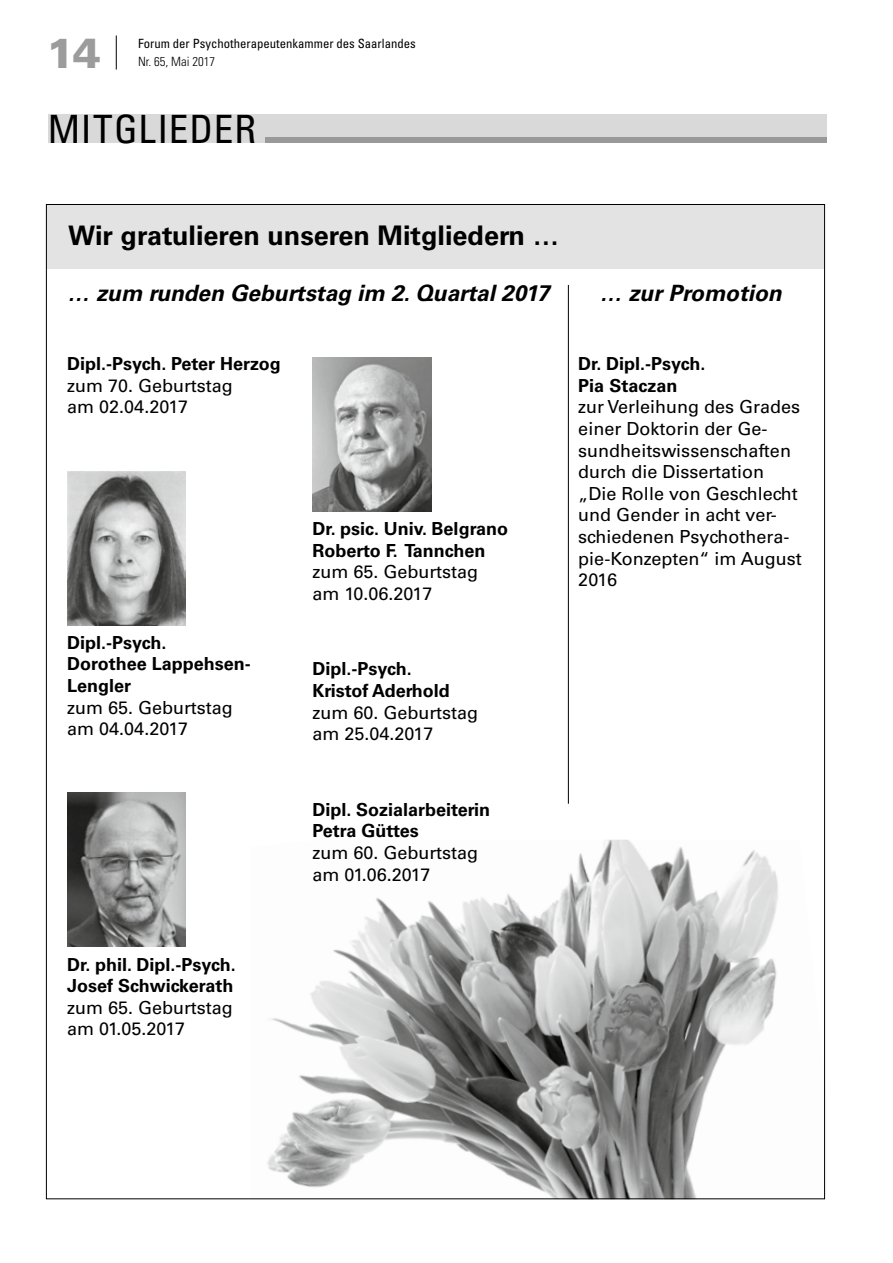
<style>
.page{position:relative;width:893px;height:1263px;background:#fff}
.page>*{position:absolute;margin:0;border:0;box-sizing:border-box;transform-origin:0 0}
.t1{font:900 42px "Univers LT Std";color:#9c9c9d}
.t2{font:condensed 39px "Univers LT Std";letter-spacing:.03em;color:#000}
.t3{font:700 27px "Univers LT Std";color:#000}
.t4{font:italic 700 22.5px "Univers LT Std";color:#000}
.t5{font:18px/21.6px "Univers LT Std";color:#000}
.t6{font:700 18px/21.6px "Univers LT Std";color:#000}
.t7{font:condensed 12.75px "Univers LT Std";color:#000}
.t8{font:300 condensed 12.75px "Univers LT Std";color:#000}
</style>
<div class="page">
<hr style="left:116px;top:36px;width:1px;height:34px;background:#000">
<img style="left:267px;top:840px;width:559px;height:359px">
<div style="left:48px;top:115px;width:779px;height:28px;background:#d9d9d9"></div>
<div style="left:266px;top:138px;width:561px;height:5px;background:#999"></div>
<div style="left:46px;top:204px;width:778px;height:65px;background:#e3e3e3"></div>
<img style="left:67px;top:471px;width:119px;height:154px">
<img style="left:67px;top:793px;width:119px;height:154px">
<img style="left:313px;top:357px;width:118px;height:154px">
<hr style="left:568px;top:285px;width:1px;height:519px;background:#000">
<h1 class="t1" style="left:47px;top:27px;width:56px">14</h1>
<p class="t7" style="left:138px;top:35px;width:279px">Forum der Psychotherapeutenkammer des Saarlandes</p>
<p class="t8" style="left:138px;top:54px;width:78px">Nr. 65, Mai 2017</p>
<h2 class="t2" style="left:48px;top:104px;width:210px">Mitglieder</h2>
<h3 class="t3" style="left:68px;top:220px;width:493px">Wir gratulieren unseren Mitgliedern …</h3>
<p class="t4" style="left:67px;top:280px;width:484px">… zum runden Geburtstag im 2. Quartal 2017</p>
<p class="t4" style="left:600px;top:280px;width:183px">… zur Promotion</p>
<p class="t6" style="left:67px;top:353px;width:215px">Dipl.-Psych. Peter Herzog</p>
<p class="t5" style="left:67px;top:375px;width:167px">zum 70. Geburtstag am 02.04.2017</p>
<p class="t6" style="left:67px;top:632px;width:185px">Dipl.-Psych.<br>Dorothee Lappehsen-<br>Lengler</p>
<p class="t5" style="left:67px;top:697px;width:167px">zum 65. Geburtstag am 04.04.2017</p>
<p class="t6" style="left:67px;top:954px;width:170px">Dr. phil. Dipl.-Psych.<br>Josef Schwickerath</p>
<p class="t5" style="left:67px;top:997px;width:167px">zum 65. Geburtstag am 01.05.2017</p>
<p class="t6" style="left:313px;top:518px;width:197px">Dr. psic. Univ. Belgrano<br>Roberto F. Tannchen</p>
<p class="t5" style="left:313px;top:561px;width:167px">zum 65. Geburtstag am 10.06.2017</p>
<p class="t6" style="left:313px;top:658px;width:139px">Dipl.-Psych.<br>Kristof Aderhold</p>
<p class="t5" style="left:313px;top:701px;width:167px">zum 60. Geburtstag am 25.04.2017</p>
<p class="t6" style="left:313px;top:799px;width:179px">Dipl. Sozialarbeiterin<br>Petra Güttes</p>
<p class="t5" style="left:313px;top:842px;width:167px">zum 60. Geburtstag am 01.06.2017</p>
<p class="t6" style="left:578px;top:353px;width:129px">Dr. Dipl.-Psych.<br>Pia Staczan</p>
<p class="t5" style="left:578px;top:396px;width:225px">zur Verleihung des Grades einer Doktorin der Ge&shy;sundheitswissenschaften durch die Dissertation „Die Rolle von Geschlecht und Gender in acht ver&shy;schiedenen Psychothera&shy;pie-Konzepten“ im August<br>2016</p>
</div>
